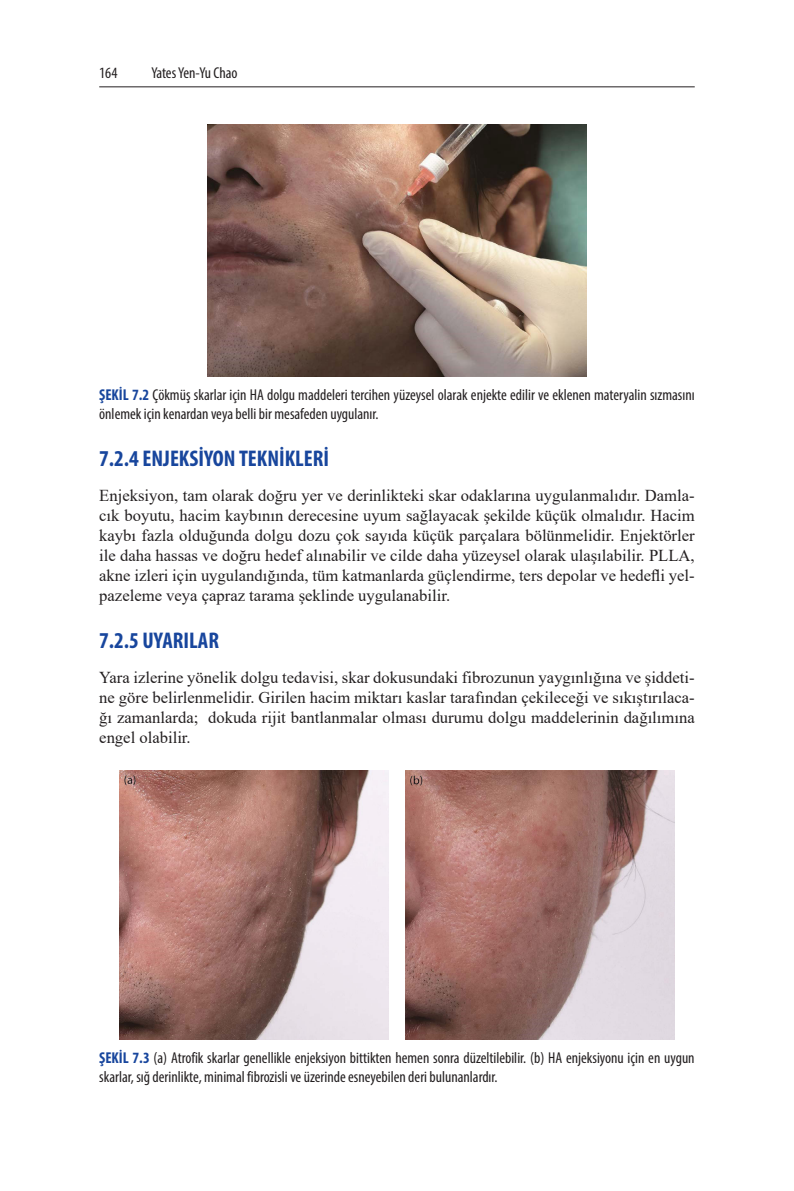
<style>
.page{position:relative;width:794px;height:1191px;background:#fff}
.page>*{position:absolute;margin:0;border:0;box-sizing:border-box;transform-origin:0 0}
.t1{font:700 condensed 22.75px "Myriad Pro";color:#18469d}
.t2{font:16.62px/19.9px "Times New Roman";color:#231f20;text-align:justify}
.t3{font:condensed 15.75px/18.9px "Myriad Pro";color:#231f20}
.s1{font-weight:700;color:#18469d}
</style>
<div class="page">
<hr style="left:99px;top:86px;width:595px;height:1px;background:#231f20">
<img style="left:208px;top:124px;width:378px;height:252px">
<img style="left:119px;top:771px;width:269px;height:268px">
<img style="left:405px;top:770px;width:269px;height:269px">
<p class="t3" style="left:99px;top:63px;width:20px">164</p>
<p class="t3" style="left:151px;top:63px;width:88px">Yates Yen-Yu Chao</p>
<p class="t3" style="left:99px;top:385px;width:597px"><span class="s1">ŞEKİL 7.2</span> Çökmüş skarlar için HA dolgu maddeleri tercihen yüzeysel olarak enjekte edilir ve eklenen materyalin sızmasını önlemek için kenardan veya belli bir mesafeden uygulanır.</p>
<h1 class="t1" style="left:99px;top:444px;width:231px">7.2.4 ENJEKSİYON TEKNİKLERİ</h1>
<p class="t2" style="left:99px;top:485px;width:597px">Enjeksiyon, tam olarak doğru yer ve derinlikteki skar odaklarına uygulanmalıdır. Damla&shy;cık boyutu, hacim kaybının derecesine uyum sağlayacak şekilde küçük olmalıdır. Hacim kaybı fazla olduğunda dolgu dozu çok sayıda küçük parçalara bölünmelidir. Enjektörler ile daha hassas ve doğru hedef alınabilir ve cilde daha yüzeysel olarak ulaşılabilir. PLLA, akne izleri için uygulandığında, tüm katmanlarda güçlendirme, ters depolar ve hedefli yel&shy;pazeleme veya çapraz tarama şeklinde uygulanabilir.</p>
<h1 class="t1" style="left:99px;top:626px;width:121px">7.2.5 UYARILAR</h1>
<p class="t2" style="left:99px;top:666px;width:597px">Yara izlerine yönelik dolgu tedavisi, skar dokusundaki fibrozunun yaygınlığına ve şiddeti&shy;ne göre belirlenmelidir. Girilen hacim miktarı kaslar tarafından çekileceği ve sıkıştırılaca&shy;ğı zamanlarda; dokuda rijit bantlanmalar olması durumu dolgu maddelerinin dağılımına engel olabilir.</p>
<p class="t3" style="left:99px;top:1048px;width:597px"><span class="s1">ŞEKİL 7.3</span> (a) Atrofik skarlar genellikle enjeksiyon bittikten hemen sonra düzeltilebilir. (b) HA enjeksiyonu için en uygun skarlar, sığ derinlikte, minimal fibrozisli ve üzerinde esneyebilen deri bulunanlardır.</p>
</div>
